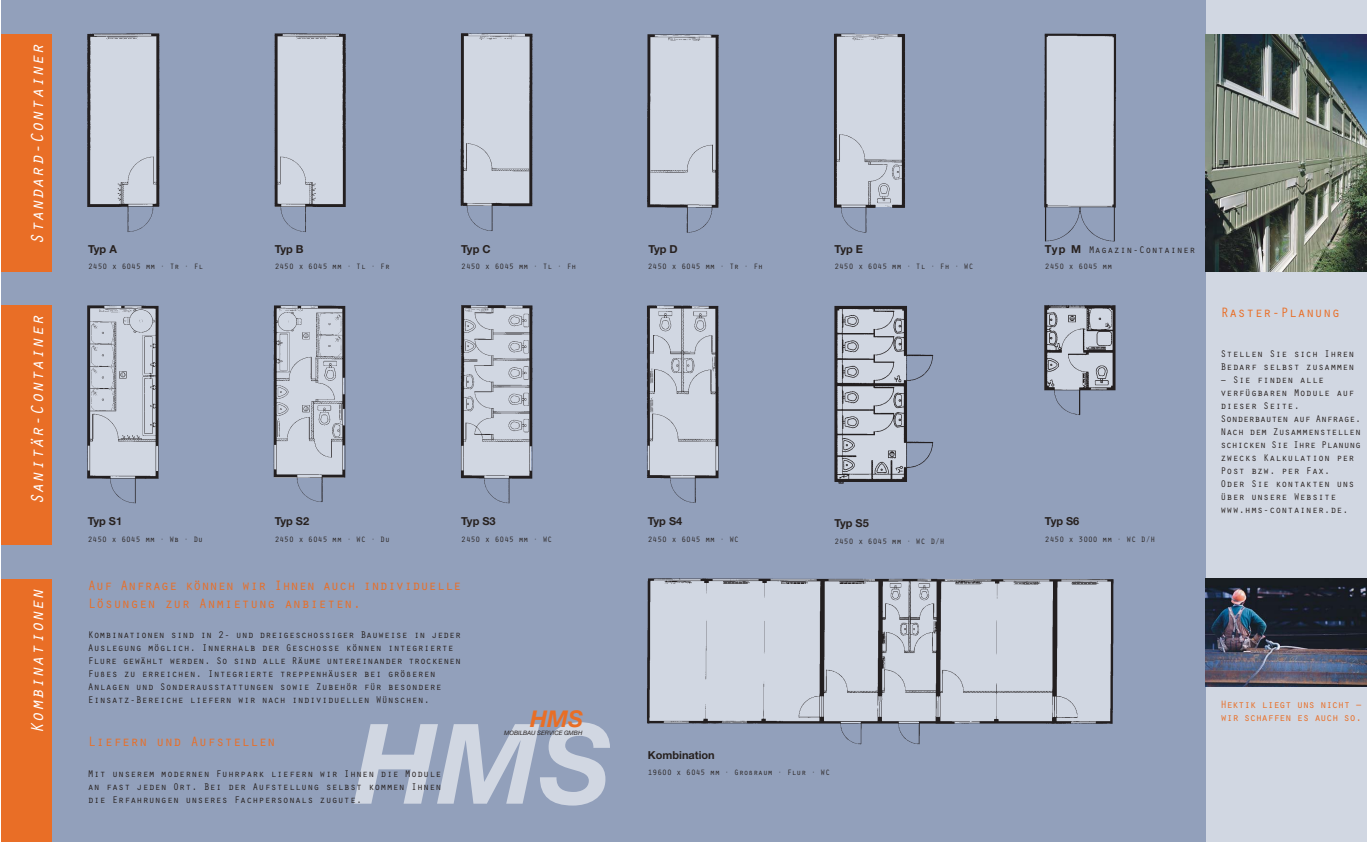
<style>
.page{position:relative;width:1367px;height:842px;background:#fff}
.page>*{position:absolute;margin:0;border:0;box-sizing:border-box;transform-origin:0 0}
.t1{font:italic 700 23.1px "Helvetica Neue";color:#e96e26}
.t2{font:italic 18px "Orator";letter-spacing:.02em;color:#fff}
.t3{font:14px/18.2px "Orator";letter-spacing:-.015em;color:#e96e26}
.t4{font:14px "Orator";letter-spacing:.01em;color:#e96e26}
.t5{font:700 11px "Helvetica Neue";color:#27211f}
.t6{font:11px/13.2px "Orator";letter-spacing:-.065em;color:#e96e26}
.t7{font:10px/13px "Orator";color:#27211f}
.t8{font:10px "Orator";letter-spacing:.03em;color:#27211f}
.t9{font:8px "Orator";color:#27211f}
.t10{font:italic 6px "Helvetica Neue";color:#27211f}
</style>
<div class="page">
<div style="left:1px;top:0;width:1365px;height:841px;background:#92a0bb"></div>
<div style="left:1205px;top:0;width:161px;height:841px;background:#d1d7e2"></div>
<div style="left:1px;top:34px;width:51px;height:238px;background:#e96e26"></div>
<div style="left:1px;top:306px;width:51px;height:239px;background:#e96e26"></div>
<div style="left:1px;top:579px;width:51px;height:262px;background:#e96e26"></div>
<img style="left:1205px;top:579px;width:161px;height:107px">
<img style="left:1205px;top:34px;width:161px;height:238px">
<img style="left:87px;top:305px;width:72px;height:199px">
<img style="left:273px;top:305px;width:73px;height:197px">
<img style="left:461px;top:305px;width:72px;height:199px">
<img style="left:647px;top:305px;width:72px;height:198px">
<img style="left:274px;top:33px;width:71px;height:199px">
<img style="left:460px;top:33px;width:73px;height:198px">
<img style="left:647px;top:34px;width:72px;height:199px">
<img style="left:834px;top:33px;width:71px;height:199px">
<svg style="left:354px;top:722px;width:256px;height:83px"></svg>
<img style="left:1044px;top:33px;width:72px;height:209px">
<img style="left:88px;top:33px;width:72px;height:199px">
<img style="left:1044px;top:305px;width:72px;height:110px">
<img style="left:834px;top:305px;width:100px;height:179px">
<img style="left:647px;top:578px;width:467px;height:167px">
<h2 class="t2" style="left:27px;top:245px;width:202px;rotate:-90deg">Standard-Container</h2>
<h2 class="t2" style="left:27px;top:505px;width:191px;rotate:-90deg">Sanitär-Container</h2>
<h2 class="t2" style="left:27px;top:734px;width:146px;rotate:-90deg">Kombinationen</h2>
<p class="t5" style="left:461px;top:245px;width:31px">Typ C</p>
<p class="t9" style="left:461px;top:262px;width:117px">2450 x 6045 mm · Tl · Fh</p>
<p class="t5" style="left:88px;top:245px;width:30px">Typ A</p>
<p class="t8" style="left:1088px;top:244px;width:108px">Magazin-Container</p>
<p class="t9" style="left:88px;top:262px;width:117px">2450 x 6045 mm · Tr · Fl</p>
<p class="t5" style="left:275px;top:245px;width:30px">Typ B</p>
<p class="t9" style="left:275px;top:262px;width:117px">2450 x 6045 mm · Tl · Fr</p>
<p class="t5" style="left:648px;top:245px;width:31px">Typ D</p>
<p class="t9" style="left:647px;top:262px;width:117px">2450 x 6045 mm · Tr · Fh</p>
<p class="t5" style="left:834px;top:245px;width:30px">Typ E</p>
<p class="t9" style="left:834px;top:262px;width:141px">2450 x 6045 mm · Tl · Fh · WC</p>
<p class="t5" style="left:1044px;top:245px;width:38px">Typ M</p>
<p class="t9" style="left:1044px;top:262px;width:69px">2450 x 6045 mm</p>
<p class="t5" style="left:88px;top:518px;width:36px">Typ S1</p>
<p class="t9" style="left:88px;top:535px;width:117px">2450 x 6045 mm · Wb · Du</p>
<p class="t5" style="left:275px;top:518px;width:36px">Typ S2</p>
<p class="t9" style="left:275px;top:535px;width:117px">2450 x 6045 mm · WC · Du</p>
<p class="t5" style="left:461px;top:518px;width:36px">Typ S3</p>
<p class="t9" style="left:461px;top:535px;width:93px">2450 x 6045 mm · WC</p>
<h3 class="t3" style="left:88px;top:576px;width:375px">Auf Anfrage können wir Ihnen auch individuelle<br>Lösungen zur Anmietung anbieten.</h3>
<p class="t7" style="left:88px;top:628px;width:375px">Kombinationen sind in 2- und dreigeschossiger Bauweise in jeder Auslegung möglich. Innerhalb der Geschosse können integrierte Flure gewählt werden. So sind alle Räume untereinander trockenen Fußes zu erreichen. Integrierte treppenhäuser bei größeren Anlagen und Sonderausstattungen sowie Zubehör für besondere Einsatz-Bereiche liefern wir nach individuellen Wünschen.</p>
<h3 class="t4" style="left:88px;top:733px;width:189px">Liefern und Aufstellen</h3>
<p class="t7" style="left:88px;top:767px;width:355px;text-align:justify">Mit unserem modernen Fuhrpark liefern wir Ihnen die Module an fast jeden Ort. Bei der Aufstellung selbst kommen Ihnen die Erfahrungen unseres Fachpersonals zugute.</p>
<h1 class="t1" style="left:530px;top:710px;width:54px">HMS</h1>
<p class="t10" style="left:504px;top:731px;width:80px">MOBILBAU SERVICE GMBH</p>
<p class="t5" style="left:647px;top:518px;width:36px">Typ S4</p>
<p class="t9" style="left:647px;top:535px;width:93px">2450 x 6045 mm · WC</p>
<p class="t5" style="left:834px;top:519px;width:36px">Typ S5</p>
<p class="t9" style="left:834px;top:536px;width:112px">2450 x 6045 mm · WC D/H</p>
<p class="t5" style="left:647px;top:751px;width:68px">Kombination</p>
<p class="t9" style="left:647px;top:768px;width:184px">19600 x 6045 mm · Großraum · Flur · WC</p>
<p class="t5" style="left:1044px;top:518px;width:36px">Typ S6</p>
<p class="t9" style="left:1044px;top:535px;width:112px">2450 x 3000 mm · WC D/H</p>
<h3 class="t4" style="left:1220px;top:304px;width:121px">Raster-Planung</h3>
<p class="t7" style="left:1220px;top:347px;width:136px">Stellen Sie sich Ihren<br>Bedarf selbst zusammen</p>
<p class="t7" style="left:1220px;top:373px;width:142px">– Sie finden alle verfügbaren Module auf dieser Seite.<br>Sonderbauten auf Anfrage.<br>Nach dem Zusammenstellen schicken Sie Ihre Planung zwecks Kalkulation per<br>Post bzw. per Fax.<br>Oder Sie kontakten uns über unsere Website www.hms-container.de.</p>
<p class="t6" style="left:1220px;top:697px;width:143px">Hektik liegt uns nicht – wir schaffen es auch so.</p>
</div>
